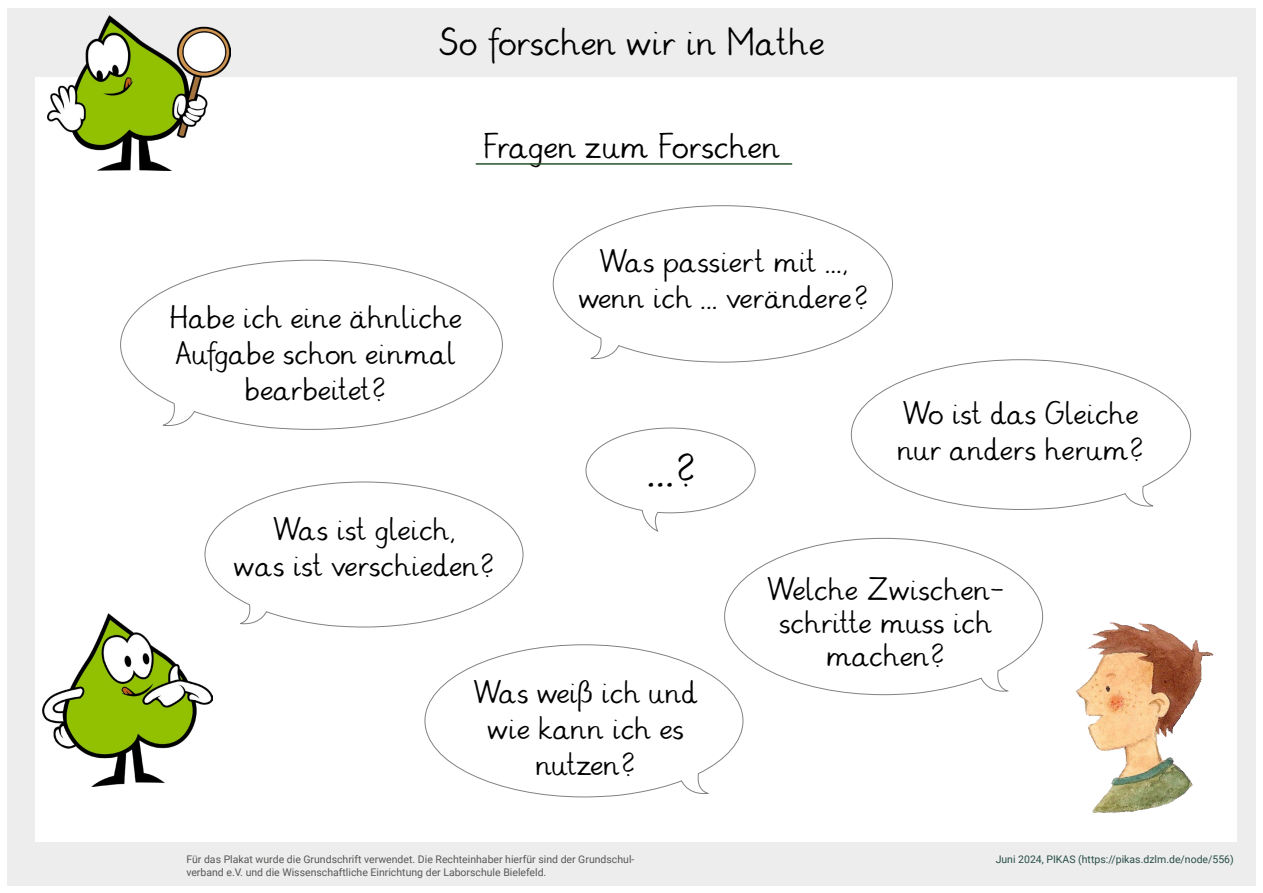
<style>
.page{position:relative;width:1263px;height:893px;background:#fff}
.page>*{position:absolute;margin:0;border:0;box-sizing:border-box;transform-origin:0 0}
.t1{font:48px "Grundschrift";color:#000}
.t2{font:36px "Grundschrift";color:#000}
.t3{font:33px "Grundschrift";color:#000}
.t4{font:30px/36px "Grundschrift";color:#000;text-align:center}
.t5{font:10.5px "Roboto";color:#575756}
.t6{font:10.5px "Roboto";color:#284e48}
.s1{font-size:42px}
</style>
<div class="page">
<div style="left:7px;top:9px;width:1249px;height:877px;background:#ededed"></div>
<div style="left:35px;top:77px;width:1202px;height:764px;background:#fff"></div>
<img style="left:43px;top:613px;width:170px;height:173px">
<svg style="left:585px;top:427px;width:171px;height:104px"></svg>
<svg style="left:552px;top:205px;width:341px;height:158px"></svg>
<hr style="left:476px;top:163px;width:316px;height:2px;background:#28532b">
<svg style="left:850px;top:359px;width:341px;height:151px"></svg>
<svg style="left:724px;top:537px;width:319px;height:159px"></svg>
<svg style="left:424px;top:644px;width:320px;height:154px"></svg>
<svg style="left:204px;top:481px;width:320px;height:147px"></svg>
<svg style="left:120px;top:259px;width:383px;height:171px"></svg>
<img style="left:1076px;top:622px;width:137px;height:191px">
<img style="left:47px;top:16px;width:183px;height:154px">
<p class="t2" style="left:439px;top:24px;width:387px">So forschen wir in Mathe</p>
<p class="t3" style="left:483px;top:129px;width:299px">Fragen zum Forschen</p>
<p class="t4" style="left:169px;top:301px;width:294px">Habe ich eine ähnliche<br>Aufgabe schon einmal bearbeitet?</p>
<p class="t4" style="left:578px;top:245px;width:292px">Was passiert mit ..., wenn ich ... verändere?</p>
<h1 class="t1" style="left:647px;top:443px;width:51px">...<span class="s1">?</span></h1>
<p class="t4" style="left:897px;top:398px;width:248px;text-align:left">Wo ist das Gleiche nur anders herum?</p>
<p class="t4" style="left:234px;top:513px;width:262px">Was ist gleich,<br>was ist verschieden?</p>
<p class="t4" style="left:473px;top:677px;width:226px">Was weiß ich und wie kann ich es nutzen?</p>
<p class="t4" style="left:767px;top:575px;width:238px;line-height:33px">Welche Zwischen&shy;schritte muss ich machen?</p>
<p class="t5" style="left:186px;top:852px;width:449px">Für das Plakat wurde die Grundschrift verwendet. Die Rechteinhaber hierfür sind der Grundschul-</p>
<p class="t6" style="left:996px;top:852px;width:240px">Juni 2024, PIKAS (https://pikas.dzlm.de/node/556)</p>
<p class="t5" style="left:186px;top:865px;width:361px">verband e.V. und die Wissenschaftliche Einrichtung der Laborschule Bielefeld.</p>
</div>
